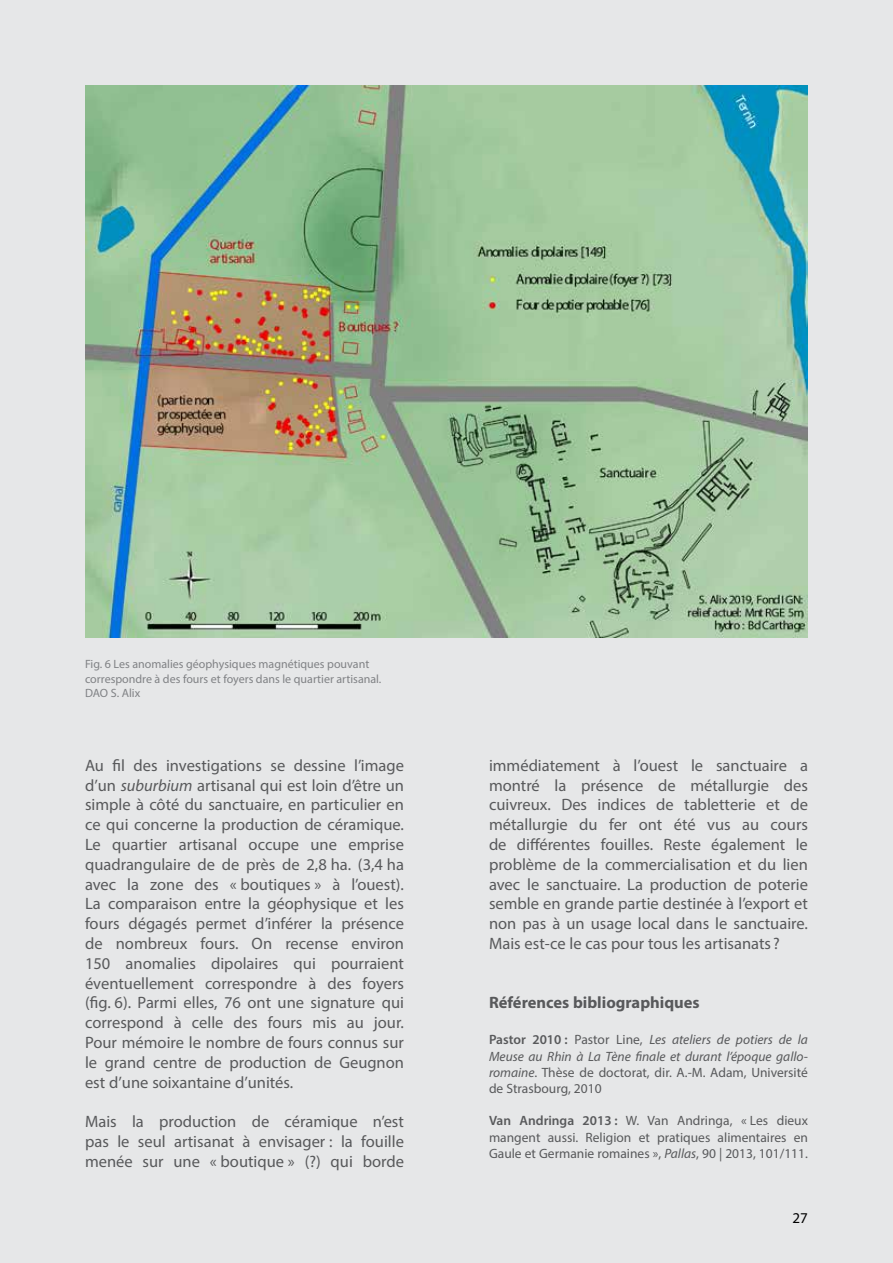
<style>
.page{position:relative;width:893px;height:1263px;background:#e6e7e8}
.page>*{position:absolute;margin:0;border:0;box-sizing:border-box;transform-origin:0 0}
.t1{font:16.5px/19.8px "Myriad Pro";color:#58595b;text-align:justify}
.t2{font:700 16.5px "Myriad Pro";color:#58595b}
.t3{font:15px "Myriad Pro";color:#000}
.t4{font:italic 13.5px/16.2px "Myriad Pro";color:#58595b;text-align:justify}
.t5{font:13.5px/16.2px "Myriad Pro";color:#58595b;text-align:justify}
.t6{font:12px/14.4px "Myriad Pro";color:#808285}
.s1{font-style:italic}
.s2{font-weight:600;font-style:normal}
.s3{font-style:normal}
.s4{font-weight:600}
</style>
<div class="page">
<img style="left:85px;top:85px;width:723px;height:553px">
<p class="t6" style="left:85px;top:657px;width:298px">Fig. 6 Les anomalies géophysiques magnétiques pouvant correspondre à des fours et foyers dans le quartier artisanal.<br>DAO S. Alix</p>
<p class="t1" style="left:85px;top:755px;width:320px">Au fil des investigations se dessine l’image d’un <span class="s1">suburbium</span> artisanal qui est loin d’être un simple à côté du sanctuaire, en particulier en ce qui concerne la production de céramique.<br>Le quartier artisanal occupe une emprise quadrangulaire de de près de 2,8 ha. (3,4 ha avec la zone des « boutiques » à l’ouest).<br>La comparaison entre la géophysique et les fours dégagés permet d’inférer la présence de nombreux fours. On recense environ 150 anomalies dipolaires qui pourraient éventuellement correspondre à des foyers (fig. 6). Parmi elles, 76 ont une signature qui correspond à celle des fours mis au jour.<br>Pour mémoire le nombre de fours connus sur le grand centre de production de Geugnon est d’une soixantaine d’unités.</p>
<p class="t1" style="left:85px;top:1111px;width:320px">Mais la production de céramique n’est pas le seul artisanat à envisager : la fouille menée sur une « boutique » (?) qui borde</p>
<p class="t1" style="left:489px;top:755px;width:320px">immédiatement à l’ouest le sanctuaire a montré la présence de métallurgie des cuivreux. Des indices de tabletterie et de métallurgie du fer ont été vus au cours de différentes fouilles. Reste également le problème de la commercialisation et du lien avec le sanctuaire. La production de poterie semble en grande partie destinée à l’export et non pas à un usage local dans le sanctuaire.<br>Mais est-ce le cas pour tous les artisanats ?</p>
<p class="t2" style="left:489px;top:992px;width:212px">Références bibliographiques</p>
<p class="t4" style="left:489px;top:1031px;width:320px"><span class="s2">Pastor 2010 :</span> <span class="s3">Pastor Line,</span> Les ateliers de potiers de la Meuse au Rhin à La Tène finale et durant l’époque gallo&shy;romaine<span class="s3">. Thèse de doctorat, dir. A.-M. Adam, Université de Strasbourg, 2010</span></p>
<p class="t5" style="left:489px;top:1112px;width:320px"><span class="s4">Van Andringa 2013 :</span> W. Van Andringa, « Les dieux mangent aussi. Religion et pratiques alimentaires en Gaule et Germanie romaines », <span class="s1">Pallas</span>, 90 | 2013, 101/111.</p>
<p class="t3" style="left:792px;top:1209px;width:17px">27</p>
</div>
